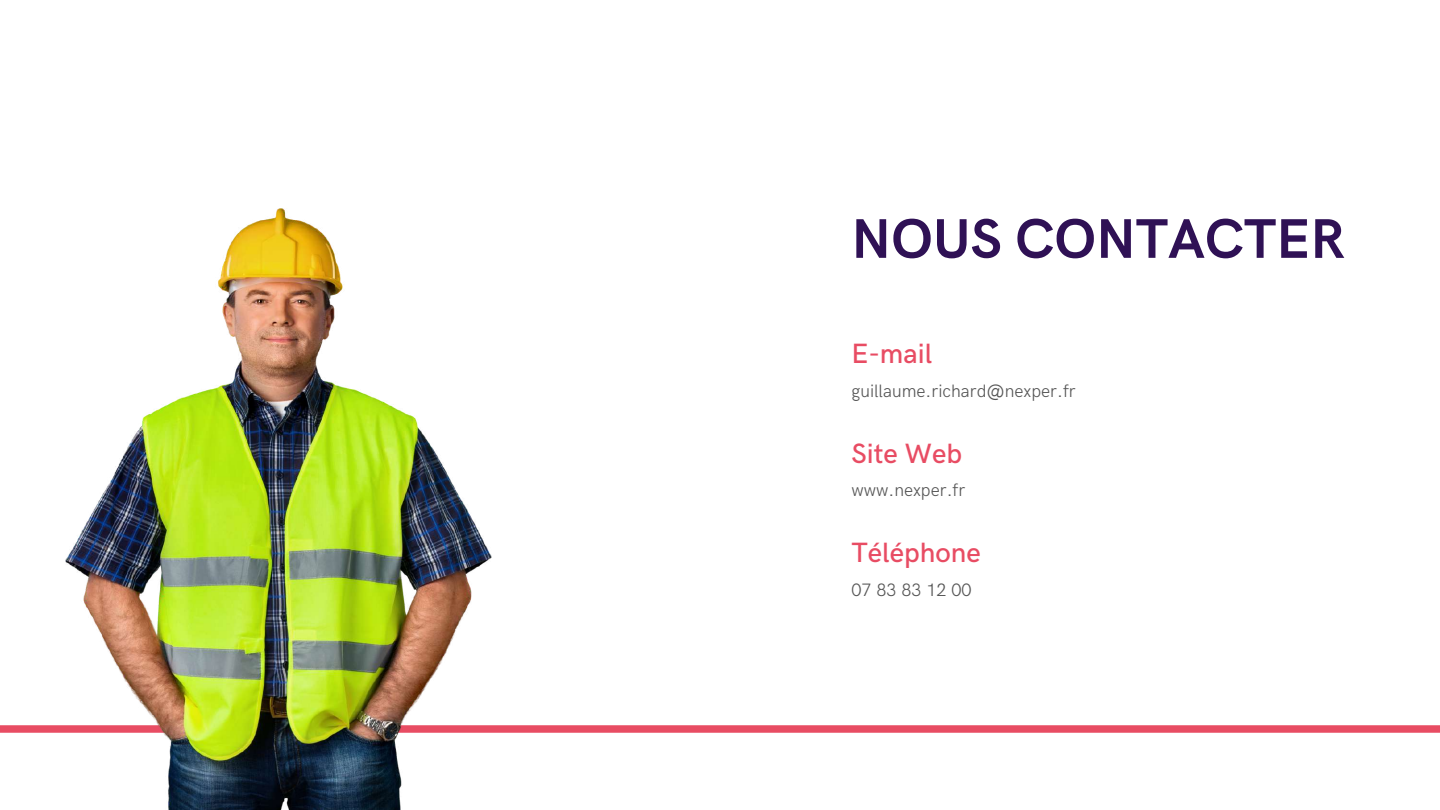
<style>
.page{position:relative;width:1440px;height:810px;background:#fff}
.page>*{position:absolute;margin:0;border:0;box-sizing:border-box;transform-origin:0 0}
.t1{font:700 56px "HK Grotesk";color:#2f1155}
.t2{font:500 28px "HK Grotesk";color:#e84c63}
.t3{font:300 18px "HK Grotesk";color:#555}
</style>
<div class="page">
<div style="left:0;top:725px;width:1440px;height:8px;background:#e84c63"></div>
<img style="left:65px;top:208px;width:427px;height:602px">
<h1 class="t1" style="left:851px;top:207px;width:495px">NOUS CONTACTER</h1>
<h2 class="t2" style="left:851px;top:338px;width:82px">E-mail</h2>
<p class="t3" style="left:851px;top:381px;width:226px">guillaume.richard@nexper.fr</p>
<h2 class="t2" style="left:851px;top:438px;width:112px">Site Web</h2>
<p class="t3" style="left:851px;top:480px;width:116px">www.nexper.fr</p>
<h2 class="t2" style="left:851px;top:537px;width:131px">Téléphone</h2>
<p class="t3" style="left:851px;top:580px;width:122px">07 83 83 12 00</p>
</div>
